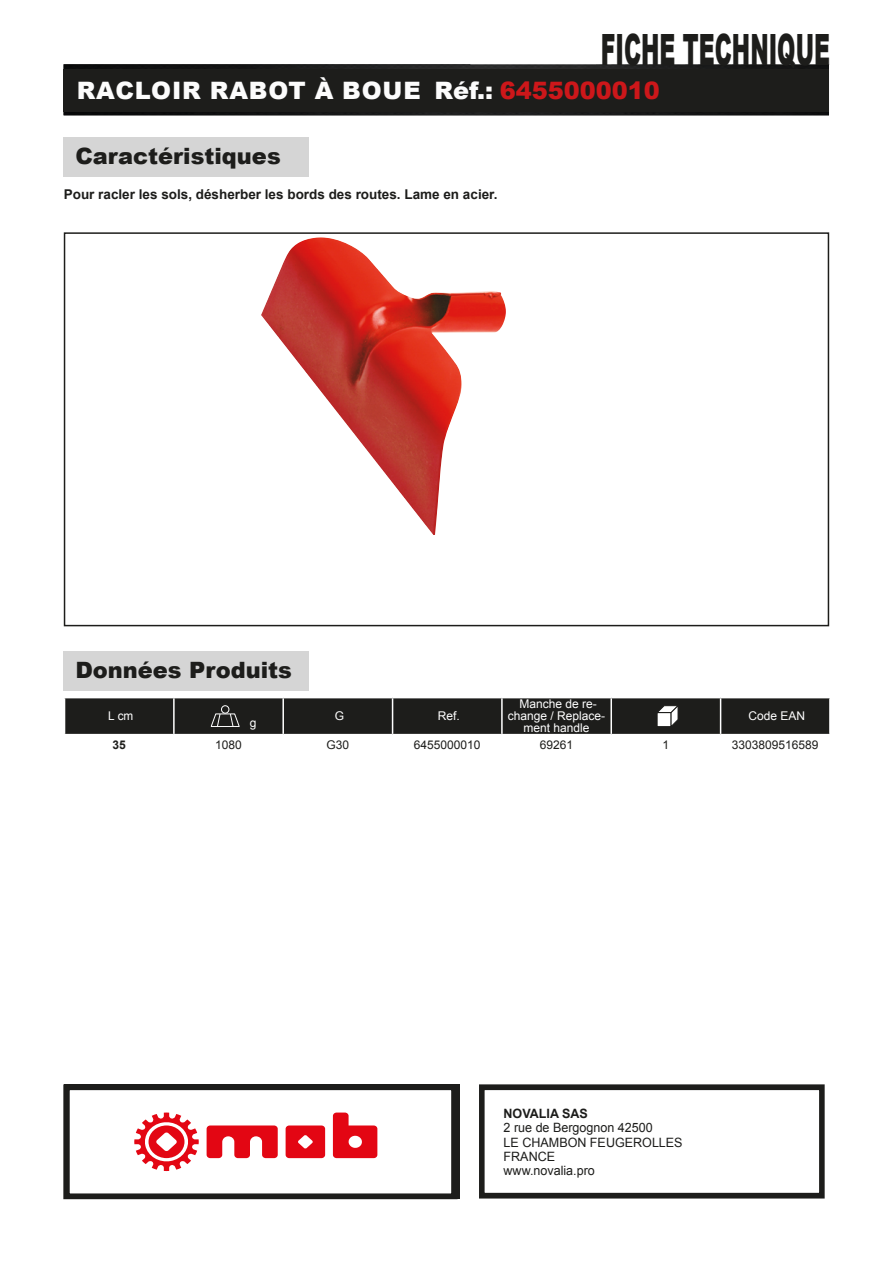
<style>
.page{position:relative;width:893px;height:1263px;background:#fff}
.page>*{position:absolute;margin:0;border:0;box-sizing:border-box;transform-origin:0 0}
.t1{font:900 43.2px "Arial";color:#1d1d1b;scale:.51 1}
.t2{font:900 24px "Arial";letter-spacing:.015em;color:#fcfcfc}
.t3{font:900 22.5px "Arial";color:#1d1d1b}
.t4{font:700 13.5px "Arial";color:#1d1d1b}
.t5{font:12.9px/14.2px "Arial";color:#1d1d1b}
.t6{font:700 12.9px "Arial";color:#1d1d1b}
.t7{font:12px/12px "Arial";color:#fff;text-align:center}
.t8{font:12px "Arial";color:#1d1d1b}
.t9{font:700 12px "Arial";color:#1d1d1b}
.s1{color:#cd171a}
</style>
<div class="page">
<img style="left:64px;top:64px;width:765px;height:51px">
<div style="left:64px;top:69px;width:765px;height:43px;background:#1d1d1b"></div>
<div style="left:479px;top:1084px;width:346px;height:114px;border:6px solid #1d1d1b"></div>
<div style="left:64px;top:137px;width:245px;height:40px;background:#d5d5d5"></div>
<div style="left:64px;top:232px;width:765px;height:394px;border:2px solid #1d1d1b"></div>
<div style="left:64px;top:651px;width:245px;height:40px;background:#d5d5d5"></div>
<svg style="left:64px;top:698px;width:766px;height:37px;background:#2c2c2a"></svg>
<img style="left:261px;top:237px;width:245px;height:298px">
<div style="left:64px;top:1084px;width:393px;height:115px;border:6px solid #1d1d1b"></div>
<svg style="left:207px;top:1125px;width:71px;height:33px"></svg>
<svg style="left:286px;top:1125px;width:39px;height:33px"></svg>
<svg style="left:134px;top:1112px;width:65px;height:59px"></svg>
<svg style="left:333px;top:1112px;width:44px;height:46px"></svg>
<h1 class="t1" style="left:601px;top:18px;width:451px">FICHE TECHNIQUE</h1>
<h2 class="t2" style="left:77px;top:73px;width:585px">RACLOIR RABOT À BOUE Réf.: <span class="s1">6455000010</span></h2>
<h3 class="t3" style="left:75px;top:140px;width:207px">Caractéristiques</h3>
<p class="t4" style="left:64px;top:184px;width:435px">Pour racler les sols, désherber les bords des routes. Lame en acier.</p>
<h3 class="t3" style="left:75px;top:654px;width:218px">Données Produits</h3>
<p class="t7" style="left:108px;top:710px;width:27px">L cm</p>
<p class="t7" style="left:250px;top:716px;width:8px">g</p>
<p class="t7" style="left:335px;top:710px;width:11px">G</p>
<p class="t7" style="left:438px;top:710px;width:24px">Ref.</p>
<p class="t7" style="left:508px;top:698px;width:99px">Manche de re&shy;change / Replace&shy;ment handle</p>
<p class="t7" style="left:749px;top:710px;width:58px">Code EAN</p>
<p class="t9" style="left:113px;top:737px;width:15px">35</p>
<p class="t8" style="left:215px;top:737px;width:28px">1080</p>
<p class="t8" style="left:327px;top:737px;width:24px">G30</p>
<p class="t8" style="left:414px;top:737px;width:68px">6455000010</p>
<p class="t8" style="left:540px;top:737px;width:35px">69261</p>
<p class="t8" style="left:663px;top:737px;width:8px">1</p>
<p class="t8" style="left:732px;top:737px;width:88px">3303809516589</p>
<p class="t6" style="left:504px;top:1105px;width:86px">NOVALIA SAS</p>
<p class="t5" style="left:504px;top:1121px;width:181px">2 rue de Bergognon 42500<br>LE CHAMBON FEUGEROLLES<br>FRANCE<br>www.novalia.pro</p>
</div>
